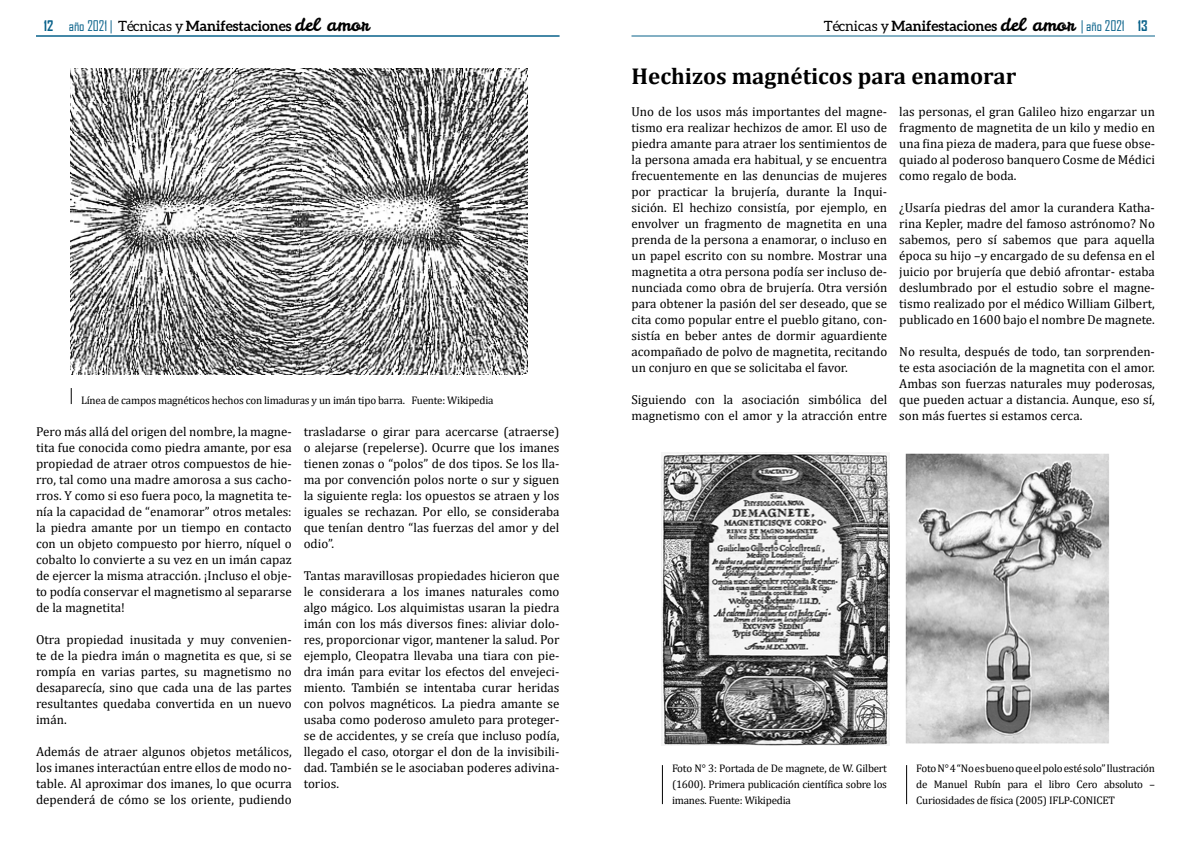
<style>
.page{position:relative;width:1191px;height:842px;background:#fff}
.page>*{position:absolute;margin:0;border:0;box-sizing:border-box;transform-origin:0 0}
.t1{font:700 23px "Cambria";color:#000}
.t2{font:700 14.2px "Aleo";color:#000}
.t3{font:13px/16px "Cambria";color:#000;text-align:justify}
.t4{font:11px/16px "Cambria";letter-spacing:-.02em;color:#000;text-align:justify}
.s1{font-family:"Agency FB";font-size:14px;color:#08618a}
.s2{font-family:"Agency FB";font-weight:400;font-size:14px;color:#08618a}
.s3{font-weight:400}
.s4{font-family:"Leckerli One";font-weight:400;font-size:18px}
</style>
<div class="page">
<hr style="left:36px;top:36px;width:523px;height:1px;background:#08618a">
<hr style="left:631px;top:36px;width:524px;height:1px;background:#08618a">
<img style="left:71px;top:68px;width:456px;height:306px">
<svg style="left:71px;top:388px;width:1px;height:16px"></svg>
<img style="left:661px;top:452px;width:228px;height:293px">
<img style="left:905px;top:453px;width:205px;height:291px">
<hr style="left:662px;top:765px;width:1px;height:39px;background:#000">
<hr style="left:906px;top:765px;width:1px;height:39px;background:#000">
<p class="t2" style="left:44px;top:18px;width:327px"><span class="s1">12</span> <span class="s2">año 2021 |</span> <span class="s3">Técnicas y</span> Manifestaciones <span class="s4">del amor</span></p>
<p class="t2" style="left:824px;top:18px;width:325px"><span class="s3">Técnicas y</span> Manifestaciones <span class="s4">del amor</span> <span class="s2">| año 2021</span> <span class="s1">13</span></p>
<p class="t4" style="left:81px;top:392px;width:414px">Línea de campos magnéticos hechos con limaduras y un imán tipo barra. Fuente: Wikipedia</p>
<p class="t3" style="left:36px;top:424px;width:257px">Pero más allá del origen del nombre, la magne&shy;tita fue conocida como piedra amante, por esa propiedad de atraer otros compuestos de hie&shy;rro, tal como una madre amorosa a sus cacho&shy;rros. Y como si eso fuera poco, la magnetita te&shy;nía la capacidad de “enamorar” otros metales: la piedra amante por un tiempo en contacto con un objeto compuesto por hierro, níquel o cobalto lo convierte a su vez en un imán capaz de ejercer la misma atracción. ¡Incluso el obje&shy;to podía conservar el magnetismo al separarse de la magnetita!</p>
<p class="t3" style="left:36px;top:632px;width:257px">Otra propiedad inusitada y muy convenien&shy;te de la piedra imán o magnetita es que, si se rompía en varias partes, su magnetismo no desaparecía, sino que cada una de las partes resultantes quedaba convertida en un nuevo imán.</p>
<p class="t3" style="left:36px;top:744px;width:257px">Además de atraer algunos objetos metálicos, los imanes interactúan entre ellos de modo no&shy;table. Al aproximar dos imanes, lo que ocurra dependerá de cómo se los oriente, pudiendo</p>
<p class="t3" style="left:304px;top:424px;width:257px">trasladarse o girar para acercarse (atraerse) o alejarse (repelerse). Ocurre que los imanes tienen zonas o “polos” de dos tipos. Se los lla&shy;ma por convención polos norte o sur y siguen la siguiente regla: los opuestos se atraen y los iguales se rechazan. Por ello, se consideraba que tenían dentro “las fuerzas del amor y del odio”.</p>
<p class="t3" style="left:304px;top:568px;width:257px">Tantas maravillosas propiedades hicieron que le considerara a los imanes naturales como algo mágico. Los alquimistas usaran la piedra imán con los más diversos fines: aliviar dolo&shy;res, proporcionar vigor, mantener la salud. Por ejemplo, Cleopatra llevaba una tiara con pie&shy;dra imán para evitar los efectos del envejeci&shy;miento. También se intentaba curar heridas con polvos magnéticos. La piedra amante se usaba como poderoso amuleto para proteger&shy;se de accidentes, y se creía que incluso podía, llegado el caso, otorgar el don de la invisibili&shy;dad. También se le asociaban poderes adivina&shy;torios.</p>
<h1 class="t1" style="left:631px;top:60px;width:386px">Hechizos magnéticos para enamorar</h1>
<p class="t3" style="left:631px;top:104px;width:257px">Uno de los usos más importantes del magne&shy;tismo era realizar hechizos de amor. El uso de piedra amante para atraer los sentimientos de la persona amada era habitual, y se encuentra frecuentemente en las denuncias de mujeres por practicar la brujería, durante la Inqui&shy;sición. El hechizo consistía, por ejemplo, en envolver un fragmento de magnetita en una prenda de la persona a enamorar, o incluso en un papel escrito con su nombre. Mostrar una magnetita a otra persona podía ser incluso de&shy;nunciada como obra de brujería. Otra versión para obtener la pasión del ser deseado, que se cita como popular entre el pueblo gitano, con&shy;sistía en beber antes de dormir aguardiente acompañado de polvo de magnetita, recitando un conjuro en que se solicitaba el favor.</p>
<p class="t3" style="left:631px;top:392px;width:257px">Siguiendo con la asociación simbólica del magnetismo con el amor y la atracción entre</p>
<p class="t3" style="left:899px;top:104px;width:257px">las personas, el gran Galileo hizo engarzar un fragmento de magnetita de un kilo y medio en una fina pieza de madera, para que fuese obse&shy;quiado al poderoso banquero Cosme de Médici como regalo de boda.</p>
<p class="t3" style="left:899px;top:200px;width:257px">¿Usaría piedras del amor la curandera Katha&shy;rina Kepler, madre del famoso astrónomo? No sabemos, pero sí sabemos que para aquella época su hijo –y encargado de su defensa en el juicio por brujería que debió afrontar- estaba deslumbrado por el estudio sobre el magne&shy;tismo realizado por el médico William Gilbert, publicado en 1600 bajo el nombre De magnete.</p>
<p class="t3" style="left:899px;top:344px;width:257px">No resulta, después de todo, tan sorprenden&shy;te esta asociación de la magnetita con el amor.<br>Ambas son fuerzas naturales muy poderosas, que pueden actuar a distancia. Aunque, eso sí, son más fuertes si estamos cerca.</p>
<p class="t4" style="left:672px;top:760px;width:216px">Foto N° 3: Portada de De magnete, de W. Gilbert (1600). Primera publicación científica sobre los imanes. Fuente: Wikipedia</p>
<p class="t4" style="left:916px;top:760px;width:240px">Foto N° 4 “No es bueno que el polo esté solo” Ilustración de Manuel Rubín para el libro Cero absoluto – Curiosidades de física (2005) IFLP-CONICET</p>
</div>
